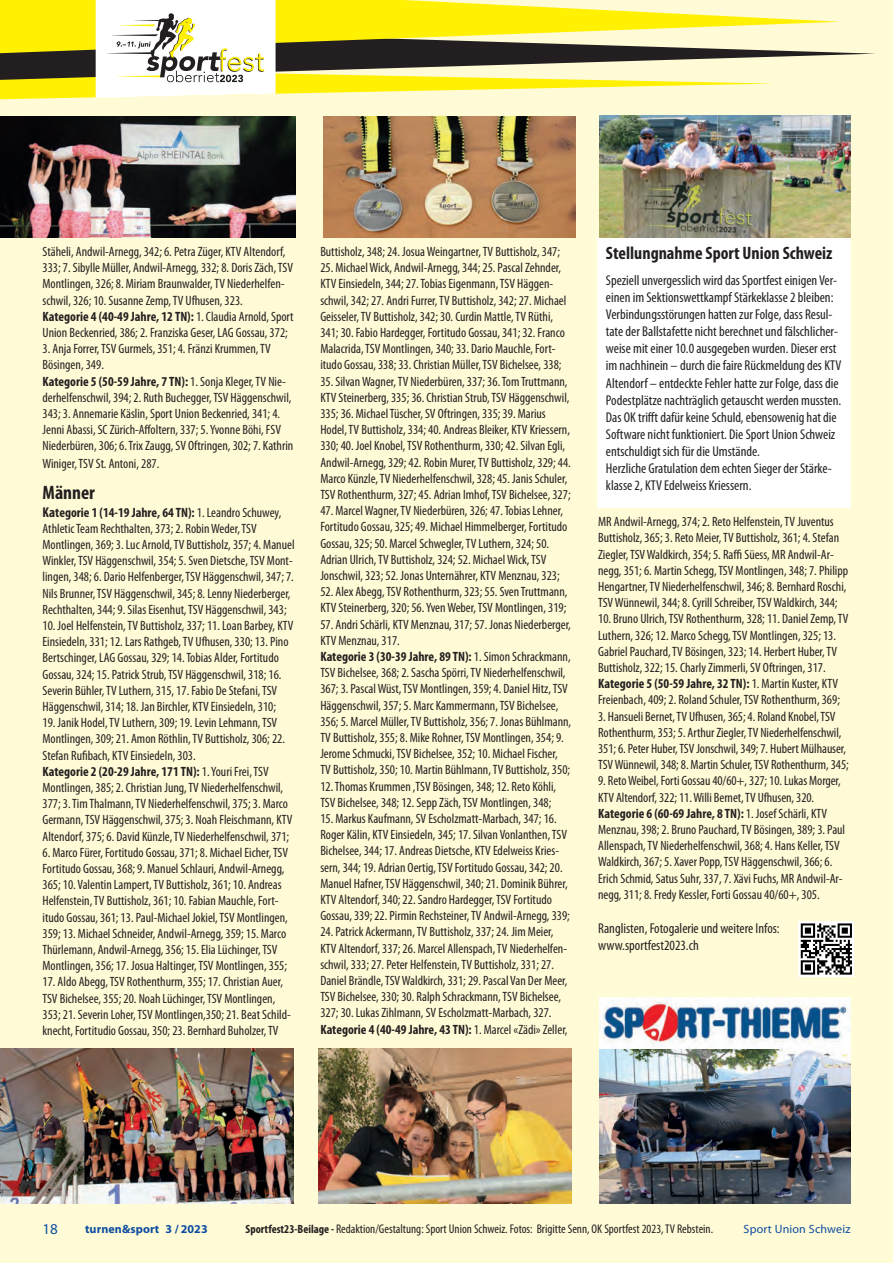
<style>
.page{position:relative;width:893px;height:1263px;background:#fffbd6}
.page>*{position:absolute;margin:0;border:0;box-sizing:border-box;transform-origin:0 0}
.t1{font:700 condensed 19.5px "Myriad Pro";color:#231f20}
.t2{font:700 condensed 18px "Myriad Pro";color:#231f20}
.t3{font:15px "Myriad Pro";color:#0d4da1}
.t4{font:condensed 14.25px/17.1px "Myriad Pro";color:#231f20}
.t5{font:condensed 13.5px/16.2px "Myriad Pro";color:#231f20}
.t6{font:condensed 12.6px "Myriad Pro";color:#231f20}
.t7{font:700 12px "Myriad Pro";letter-spacing:.01em;color:#0d4da1}
.t8{font:12px "Myriad Pro";letter-spacing:.015em;color:#0d4da1}
.s1{font-weight:700}
.s2{font-weight:700;font-size:14.25px}
.s3{font-weight:700;font-size:12px}
</style>
<div class="page">
<svg style="left:0;top:0;width:840px;height:99px"></svg>
<img style="left:600px;top:997px;width:250px;height:206px">
<img style="left:323px;top:117px;width:252px;height:120px">
<img style="left:0;top:1048px;width:293px;height:155px">
<img style="left:319px;top:1048px;width:253px;height:155px">
<div style="left:799px;top:921px;width:55px;height:56px;background:linear-gradient(to right,#fff,#fff)"></div>
<svg style="left:801px;top:923px;width:51px;height:52px;background:#7a7a7b"></svg>
<div style="left:597px;top:237px;width:253px;height:270px;background:#fff"></div>
<img style="left:600px;top:115px;width:250px;height:122px">
<img style="left:0;top:117px;width:296px;height:120px">
<p class="t5" style="left:43px;top:244px;width:253px">Stäheli, Andwil-Arnegg, 342; 6. Petra Züger, KTV Altendorf, 333; 7. Sibylle Müller, Andwil-Arnegg, 332; 8. Doris Zäch, TSV Montlingen, 326; 8. Miriam Braunwalder, TV Niederhelfen&shy;schwil, 326; 10. Susanne Zemp, TV Ufhusen, 323.<br><span class="s1">Kategorie 4 (40-49 Jahre, 12 TN):</span> 1. Claudia Arnold, Sport Union Beckenried, 386; 2. Franziska Geser, LAG Gossau, 372;</p>
<p class="t5" style="left:43px;top:341px;width:252px">3. Anja Forrer, TSV Gurmels, 351; 4. Fränzi Krummen, TV Bösingen, 349.<br><span class="s1">Kategorie 5 (50-59 Jahre, 7 TN):</span> 1. Sonja Kleger, TV Nie&shy;derhelfenschwil, 394; 2. Ruth Buchegger, TSV Häggenschwil, 343; 3. Annemarie Käslin, Sport Union Beckenried, 341; 4.<br>Jenni Abassi, SC Zürich-Affoltern, 337; 5. Yvonne Böhi, FSV Niederbüren, 306; 6. Trix Zaugg, SV Oftringen, 302; 7. Kathrin Winiger, TSV St. Antoni, 287.</p>
<h1 class="t1" style="left:43px;top:482px;width:54px">Männer</h1>
<p class="t5" style="left:43px;top:504px;width:254px"><span class="s2">Ka</span><span class="s1">tegorie 1 (14-19 Jahre, 64 TN):</span> 1. Leandro Schuwey, Athletic Team Rechthalten, 373; 2. Robin Weder, TSV Montlingen, 369; 3. Luc Arnold, TV Buttisholz, 357; 4. Manuel Winkler, TSV Häggenschwil, 354; 5. Sven Dietsche, TSV Mont&shy;lingen, 348; 6. Dario Helfenberger, TSV Häggenschwil, 347; 7.<br>Nils Brunner, TSV Häggenschwil, 345; 8. Lenny Niederberger, Rechthalten, 344; 9. Silas Eisenhut, TSV Häggenschwil, 343;</p>
<p class="t5" style="left:43px;top:618px;width:252px">10. Joel Helfenstein, TV Buttisholz, 337; 11. Loan Barbey, KTV Einsiedeln, 331; 12. Lars Rathgeb, TV Ufhusen, 330; 13. Pino Bertschinger, LAG Gossau, 329; 14. Tobias Alder, Fortitudo Gossau, 324; 15. Patrick Strub, TSV Häggenschwil, 318; 16.<br>Severin Bühler, TV Luthern, 315, 17. Fabio De Stefani, TSV Häggenschwil, 314; 18. Jan Birchler, KTV Einsiedeln, 310;</p>
<p class="t5" style="left:43px;top:715px;width:251px">19. Janik Hodel, TV Luthern, 309; 19. Levin Lehmann, TSV Montlingen, 309; 21. Amon Röthlin, TV Buttisholz, 306; 22.<br>Stefan Rufibach, KTV Einsiedeln, 303.<br><span class="s1">Kategorie 2 (20-29 Jahre, 171 TN):</span> 1. Youri Frei, TSV Montlingen, 385; 2. Christian Jung, TV Niederhelfenschwil, 377; 3. Tim Thalmann, TV Niederhelfenschwil, 375; 3. Marco Germann, TSV Häggenschwil, 375; 3. Noah Fleischmann, KTV Altendorf, 375; 6. David Künzle, TV Niederhelfenschwil, 371;</p>
<p class="t5" style="left:43px;top:844px;width:247px">6. Marco Fürer, Fortitudo Gossau, 371; 8. Michael Eicher, TSV Fortitudo Gossau, 368; 9. Manuel Schlauri, Andwil-Arnegg, 365; 10. Valentin Lampert, TV Buttisholz, 361; 10. Andreas Helfenstein, TV Buttisholz, 361; 10. Fabian Mauchle, Fort&shy;itudo Gossau, 361; 13. Paul-Michael Jokiel, TSV Montlingen, 359; 13. Michael Schneider, Andwil-Arnegg, 359; 15. Marco Thürlemann, Andwil-Arnegg, 356; 15. Elia Lüchinger, TSV Montlingen, 356; 17. Josua Haltinger, TSV Montlingen, 355;</p>
<p class="t5" style="left:43px;top:974px;width:250px">17. Aldo Abegg, TSV Rothenthurm, 355; 17. Christian Auer, TSV Bichelsee, 355; 20. Noah Lüchinger, TSV Montlingen, 353; 21. Severin Loher, TSV Montlingen,350; 21. Beat Schild&shy;knecht, Fortitudio Gossau, 350; 23. Bernhard Buholzer, TV</p>
<p class="t5" style="left:320px;top:244px;width:241px">Buttisholz, 348; 24. Josua Weingartner, TV Buttisholz, 347;</p>
<p class="t5" style="left:320px;top:260px;width:248px">25. Michael Wick, Andwil-Arnegg, 344; 25. Pascal Zehnder, KTV Einsiedeln, 344; 27. Tobias Eigenmann, TSV Häggen&shy;schwil, 342; 27. Andri Furrer, TV Buttisholz, 342; 27. Michael Geisseler, TV Buttisholz, 342; 30. Curdin Mattle, TV Rüthi, 341; 30. Fabio Hardegger, Fortitudo Gossau, 341; 32. Franco Malacrida, TSV Montlingen, 340; 33. Dario Mauchle, Fort&shy;itudo Gossau, 338; 33. Christian Müller, TSV Bichelsee, 338;</p>
<p class="t5" style="left:320px;top:373px;width:252px">35. Silvan Wagner, TV Niederbüren, 337; 36. Tom Truttmann, KTV Steinerberg, 335; 36. Christian Strub, TSV Häggenschwil, 335; 36. Michael Tüscher, SV Oftringen, 335; 39. Marius Hodel, TV Buttisholz, 334; 40. Andreas Bleiker, KTV Kriessern, 330; 40. Joel Knobel, TSV Rothenthurm, 330; 42. Silvan Egli, Andwil-Arnegg, 329; 42. Robin Murer, TV Buttisholz, 329; 44.<br>Marco Künzle, TV Niederhelfenschwil, 328; 45. Janis Schuler, TSV Rothenthurm, 327; 45. Adrian Imhof, TSV Bichelsee, 327;</p>
<p class="t5" style="left:320px;top:503px;width:249px">47. Marcel Wagner, TV Niederbüren, 326; 47. Tobias Lehner, Fortitudo Gossau, 325; 49. Michael Himmelberger, Fortitudo Gossau, 325; 50. Marcel Schwegler, TV Luthern, 324; 50.<br>Adrian Ulrich, TV Buttisholz, 324; 52. Michael Wick, TSV Jonschwil, 323; 52. Jonas Unternährer, KTV Menznau, 323;</p>
<p class="t5" style="left:320px;top:584px;width:249px">52. Alex Abegg, TSV Rothenthurm, 323; 55. Sven Truttmann,<br>KTV Steinerberg, 320; 56. Yven Weber, TSV Montlingen, 319;</p>
<p class="t5" style="left:320px;top:616px;width:252px">57. Andri Schärli, KTV Menznau, 317; 57. Jonas Niederberger, KTV Menznau, 317.<br><span class="s1">Kategorie 3 (30-39 Jahre, 89 TN):</span> 1. Simon Schrackmann, TSV Bichelsee, 368; 2. Sascha Spörri, TV Niederhelfenschwil, 367; 3. Pascal Wüst, TSV Montlingen, 359; 4. Daniel Hitz, TSV Häggenschwil, 357; 5. Marc Kammermann, TSV Bichelsee, 356; 5. Marcel Müller, TV Buttisholz, 356; 7. Jonas Bühlmann, TV Buttisholz, 355; 8. Mike Rohner, TSV Montlingen, 354; 9.<br>Jerome Schmucki, TSV Bichelsee, 352; 10. Michael Fischer, TV Buttisholz, 350; 10. Martin Bühlmann, TV Buttisholz, 350;</p>
<p class="t5" style="left:320px;top:778px;width:237px">12. Thomas Krummen ,TSV Bösingen, 348; 12. Reto Köhli,<br>TSV Bichelsee, 348; 12. Sepp Zäch, TSV Montlingen, 348;</p>
<p class="t5" style="left:320px;top:811px;width:251px">15. Markus Kaufmann, SV Escholzmatt-Marbach, 347; 16.<br>Roger Kälin, KTV Einsiedeln, 345; 17. Silvan Vonlanthen, TSV Bichelsee, 344; 17. Andreas Dietsche, KTV Edelweiss Kries&shy;sern, 344; 19. Adrian Oertig, TSV Fortitudo Gossau, 342; 20.<br>Manuel Hafner, TSV Häggenschwil, 340; 21. Dominik Bührer, KTV Altendorf, 340; 22. Sandro Hardegger, TSV Fortitudo Gossau, 339; 22. Pirmin Rechsteiner, TV Andwil-Arnegg, 339;</p>
<p class="t5" style="left:320px;top:924px;width:249px">24. Patrick Ackermann, TV Buttisholz, 337; 24. Jim Meier, KTV Altendorf, 337; 26. Marcel Allenspach, TV Niederhelfen&shy;schwil, 333; 27. Peter Helfenstein, TV Buttisholz, 331; 27.<br>Daniel Brändle, TSV Waldkirch, 331; 29. Pascal Van Der Meer, TSV Bichelsee, 330; 30. Ralph Schrackmann, TSV Bichelsee, 327; 30. Lukas Zihlmann, SV Escholzmatt-Marbach, 327.<br><span class="s1">Kategorie 4 (40-49 Jahre, 43 TN):</span> 1. Marcel «Zädi» Zeller,</p>
<h2 class="t2" style="left:606px;top:243px;width:228px">Stellungnahme Sport Union Schweiz</h2>
<p class="t4" style="left:606px;top:272px;width:237px">Speziell unvergesslich wird das Sportfest einigen Ver&shy;einen im Sektionswettkampf Stärkeklasse 2 bleiben:<br>Verbindungsstörungen hatten zur Folge, dass Resul&shy;tate der Ballstafette nicht berechnet und fälschlicher&shy;weise mit einer 10.0 ausgegeben wurden. Dieser erst im nachhinein – durch die faire Rückmeldung des KTV Altendorf – entdeckte Fehler hatte zur Folge, dass die Podestplätze nachträglich getauscht werden mussten.<br>Das OK trifft dafür keine Schuld, ebensowenig hat die Software nicht funktioniert. Die Sport Union Schweiz entschuldigt sich für die Umstände.<br>Herzliche Gratulation dem echten Sieger der Stärke&shy;klasse 2, KTV Edelweiss Kriessern.</p>
<p class="t5" style="left:598px;top:514px;width:252px">MR Andwil-Arnegg, 374; 2. Reto Helfenstein, TV Juventus Buttisholz, 365; 3. Reto Meier, TV Buttisholz, 361; 4. Stefan Ziegler, TSV Waldkirch, 354; 5. Raffi Süess, MR Andwil-Ar&shy;negg, 351; 6. Martin Schegg, TSV Montlingen, 348; 7. Philipp Hengartner, TV Niederhelfenschwil, 346; 8. Bernhard Roschi, TSV Wünnewil, 344; 8. Cyrill Schreiber, TSV Waldkirch, 344;</p>
<p class="t5" style="left:598px;top:611px;width:252px">10. Bruno Ulrich, TSV Rothenthurm, 328; 11. Daniel Zemp, TV Luthern, 326; 12. Marco Schegg, TSV Montlingen, 325; 13.<br>Gabriel Pauchard, TV Bösingen, 323; 14. Herbert Huber, TV Buttisholz, 322; 15. Charly Zimmerli, SV Oftringen, 317.<br><span class="s1">Kategorie 5 (50-59 Jahre, 32 TN):</span> 1. Martin Kuster, KTV Freienbach, 409; 2. Roland Schuler, TSV Rothenthurm, 369;</p>
<p class="t5" style="left:598px;top:708px;width:252px">3. Hansueli Bernet, TV Ufhusen, 365; 4. Roland Knobel, TSV Rothenthurm, 353; 5. Arthur Ziegler, TV Niederhelfenschwil, 351; 6. Peter Huber, TSV Jonschwil, 349; 7. Hubert Mülhauser, TSV Wünnewil, 348; 8. Martin Schuler, TSV Rothenthurm, 345;</p>
<p class="t5" style="left:598px;top:773px;width:249px">9. Reto Weibel, Forti Gossau 40/60+, 327; 10. Lukas Morger, KTV Altendorf, 322; 11. Willi Bernet, TV Ufhusen, 320.<br><span class="s1">Kategorie 6 (60-69 Jahre, 8 TN):</span> 1. Josef Schärli, KTV Menznau, 398; 2. Bruno Pauchard, TV Bösingen, 389; 3. Paul Allenspach, TV Niederhelfenschwil, 368; 4. Hans Keller, TSV Waldkirch, 367; 5. Xaver Popp, TSV Häggenschwil, 366; 6.<br>Erich Schmid, Satus Suhr, 337, 7. Xävi Fuchs, MR Andwil-Ar&shy;negg, 311; 8. Fredy Kessler, Forti Gossau 40/60+, 305.</p>
<p class="t4" style="left:598px;top:920px;width:183px">Ranglisten, Fotogalerie und weitere Infos: www.sportfest2023.ch</p>
<p class="t3" style="left:43px;top:1220px;width:17px">18</p>
<p class="t7" style="left:85px;top:1222px;width:124px">turnen&amp;sport 3 / 2023</p>
<p class="t8" style="left:744px;top:1222px;width:108px">Sport Union Schweiz</p>
<p class="t6" style="left:246px;top:1222px;width:469px"><span class="s3">Sportfest23-Beilage -</span> Redaktion/Gestaltung: Sport Union Schweiz. Fotos: Brigitte Senn, OK Sportfest 2023, TV Rebstein.</p>
</div>
